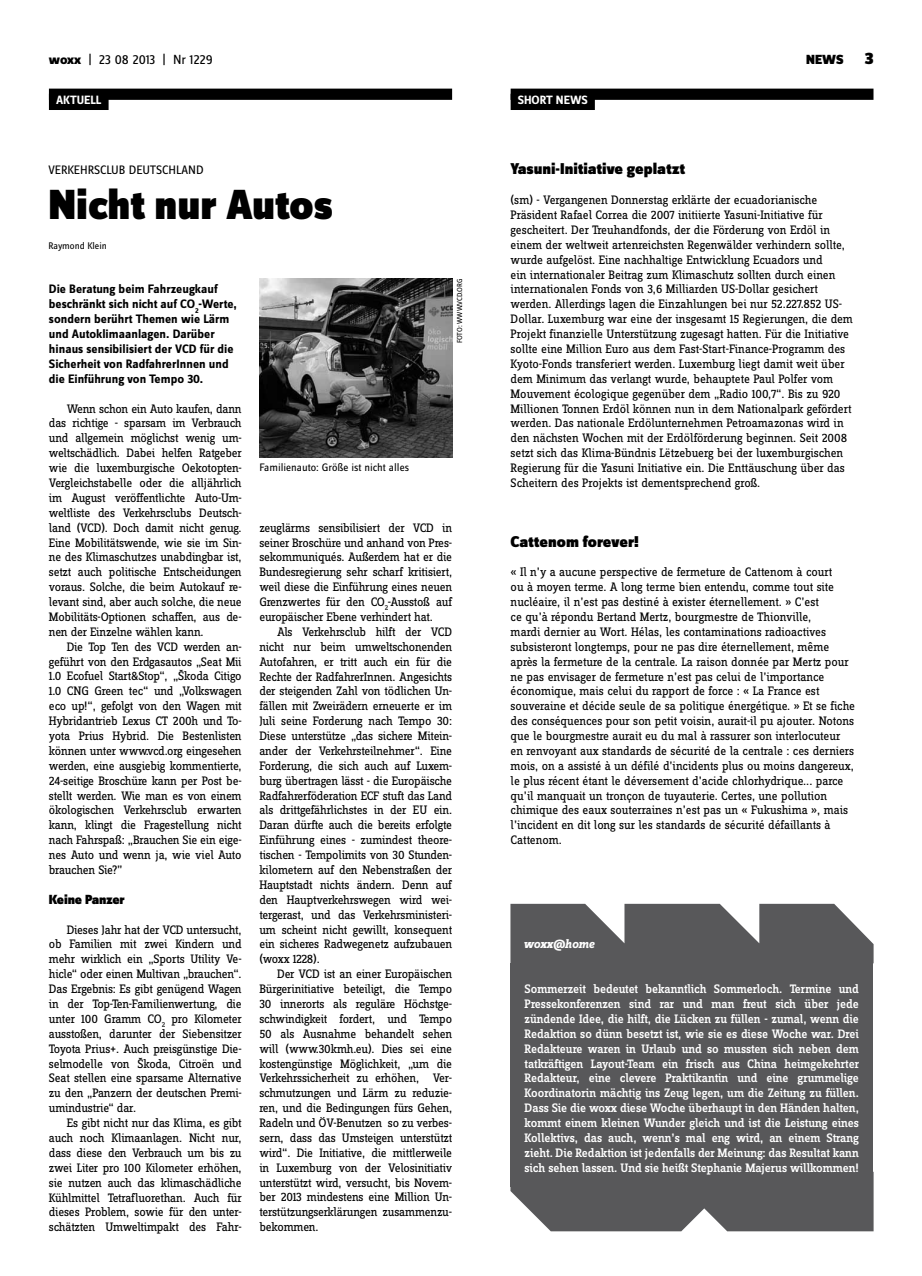
<style>
.page{position:relative;width:922px;height:1276px;background:#fff}
.page>*{position:absolute;margin:0;border:0;box-sizing:border-box;transform-origin:0 0}
.t1{font:900 43.75px "Zine Sans Dis";letter-spacing:-.005em;color:#000}
.t2{font:900 16.25px "Zine Sans Dis";color:#000}
.t3{font:13.75px "Zine Sans Dis";letter-spacing:-.01em;color:#000}
.t4{font:900 13.75px "Zine Sans Dis";letter-spacing:-.01em;color:#000}
.t5{font:12.75px/14.9px "Zine Slab Dis";letter-spacing:-.01em;color:#000;text-align:justify}
.t6{font:500 12.75px/14.9px "Zine Slab Dis";letter-spacing:-.005em;color:#fff;text-align:justify}
.t7{font:700 12.75px/14.9px "Zine Sans Dis";color:#000}
.t8{font:12.75px "Zine Sans Dis";color:#000}
.t9{font:italic 700 12.75px "Zine Slab Dis";letter-spacing:-.01em;color:#fff}
.t10{font:700 12.5px "Zine Sans Dis";color:#fff}
.t11{font:11.25px "Zine Sans Dis";color:#000}
.t12{font:10px "Zine Sans Dis";color:#000}
.t13{font:7.5px "Zine Sans Dis";letter-spacing:-.01em;color:#000}
.s1{font-weight:800}
.s2{font-size:17.5px}
</style>
<div class="page">
<div style="left:510px;top:89px;width:363px;height:11px;background:#000"></div>
<div style="left:510px;top:94px;width:84px;height:16px;background:#000"></div>
<div style="left:49px;top:89px;width:403px;height:11px;background:#000"></div>
<svg style="left:510px;top:904px;width:363px;height:59px;background:#6a6a6c"></svg>
<svg style="left:510px;top:1171px;width:363px;height:60px;background:#656567"></svg>
<div style="left:510px;top:963px;width:362px;height:223px;background:#58585a"></div>
<div style="left:49px;top:94px;width:60px;height:16px;background:#000"></div>
<img style="left:259px;top:279px;width:193px;height:178px">
<p class="t3" style="left:49px;top:53px;width:165px"><span class="s1">woxx</span> | 23 08 2013 | Nr 1229</p>
<p class="t4" style="left:806px;top:53px;width:69px">NEWS <span class="s2">3</span></p>
<p class="t10" style="left:56px;top:93px;width:47px">AKTUELL</p>
<p class="t8" style="left:49px;top:163px;width:156px">VERKEHRSCLUB DEUTSCHLAND</p>
<h1 class="t1" style="left:49px;top:181px;width:286px">Nicht nur Autos</h1>
<p class="t12" style="left:49px;top:240px;width:60px">Raymond Klein</p>
<p class="t7" style="left:49px;top:282px;width:189px">Die Beratung beim Fahrzeugkauf beschränkt sich nicht auf CO<sub>2</sub>-Werte, sondern berührt Themen wie Lärm und Autoklimaanlagen. Darüber hinaus sensibilisiert der VCD für die Sicherheit von RadfahrerInnen und die Einführung von Tempo 30.</p>
<p class="t5" style="left:49px;top:402px;width:194px;text-indent:18px">Wenn schon ein Auto kaufen, dann das richtige - sparsam im Verbrauch und allgemein möglichst wenig um&shy;weltschädlich. Dabei helfen Ratgeber wie die luxemburgische Oekotopten-Vergleichstabelle oder die alljährlich im August veröffentlichte Auto-Um&shy;weltliste des Verkehrsclubs Deutsch&shy;land (VCD). Doch damit nicht genug.<br>Eine Mobilitätswende, wie sie im Sin&shy;ne des Klimaschutzes unabdingbar ist, setzt auch politische Entscheidungen voraus. Solche, die beim Autokauf re&shy;levant sind, aber auch solche, die neue Mobilitäts-Optionen schaffen, aus de&shy;nen der Einzelne wählen kann.</p>
<p class="t5" style="left:49px;top:640px;width:194px;text-indent:18px">Die Top Ten des VCD werden an&shy;geführt von den Erdgasautos „Seat Mii 1.0 Ecofuel Start&amp;Stop“, „Škoda Citigo 1.0 CNG Green tec“ und „Volkswagen eco up!“, gefolgt von den Wagen mit Hybridantrieb Lexus CT 200h und To&shy;yota Prius Hybrid. Die Bestenlisten können unter www.vcd.org eingesehen werden, eine ausgiebig kommentierte, 24-seitige Broschüre kann per Post be&shy;stellt werden. Wie man es von einem ökologischen Verkehrsclub erwarten kann, klingt die Fragestellung nicht nach Fahrspaß: „Brauchen Sie ein eige&shy;nes Auto und wenn ja, wie viel Auto brauchen Sie?”</p>
<p class="t4" style="left:49px;top:892px;width:77px">Keine Panzer</p>
<p class="t5" style="left:49px;top:922px;width:194px;text-indent:18px">Dieses Jahr hat der VCD untersucht, ob Familien mit zwei Kindern und mehr wirklich ein „Sports Utility Ve&shy;hicle“ oder einen Multivan „brauchen“.<br>Das Ergebnis: Es gibt genügend Wagen in der Top-Ten-Familienwertung, die unter 100 Gramm CO<sub>2</sub> pro Kilometer ausstoßen, darunter der Siebensitzer Toyota Prius+. Auch preisgünstige Die&shy;selmodelle von Škoda, Citroën und Seat stellen eine sparsame Alternative zu den „Panzern der deutschen Premi&shy;umindustrie“ dar.</p>
<p class="t5" style="left:49px;top:1116px;width:194px;text-indent:18px">Es gibt nicht nur das Klima, es gibt auch noch Klimaanlagen. Nicht nur, dass diese den Verbrauch um bis zu zwei Liter pro 100 Kilometer erhöhen, sie nutzen auch das klimaschädliche Kühlmittel Tetrafluorethan. Auch für dieses Problem, sowie für den unter&shy;schätzten Umweltimpakt des Fahr-</p>
<p class="t11" style="left:259px;top:461px;width:151px">Familienauto: Größe ist nicht alles</p>
<p class="t13" style="left:455px;top:343px;width:66px;rotate:-90deg">Foto: WWW.VCD.ORG</p>
<p class="t5" style="left:259px;top:521px;width:194px">zeuglärms sensibilisiert der VCD in seiner Broschüre und anhand von Pres&shy;sekommuniqués. Außerdem hat er die Bundesregierung sehr scharf kritisiert, weil diese die Einführung eines neuen Grenzwertes für den CO<sub>2</sub>-Ausstoß auf europäischer Ebene verhindert hat.</p>
<p class="t5" style="left:259px;top:625px;width:194px;text-indent:18px">Als Verkehrsclub hilft der VCD nicht nur beim umweltschonenden Autofahren, er tritt auch ein für die Rechte der RadfahrerInnen. Angesichts der steigenden Zahl von tödlichen Un&shy;fällen mit Zweirädern erneuerte er im Juli seine Forderung nach Tempo 30:<br>Diese unterstütze „das sichere Mitein&shy;ander der Verkehrsteilnehmer“. Eine Forderung, die sich auch auf Luxem&shy;burg übertragen lässt - die Europäische Radfahrerföderation ECF stuft das Land als drittgefährlichstes in der EU ein.<br>Daran dürfte auch die bereits erfolgte Einführung eines - zumindest theore&shy;tischen - Tempolimits von 30 Stunden&shy;kilometern auf den Nebenstraßen der Hauptstadt nichts ändern. Denn auf den Hauptverkehrswegen wird wei&shy;tergerast, und das Verkehrsministeri&shy;um scheint nicht gewillt, konsequent ein sicheres Radwegenetz aufzubauen (woxx 1228).</p>
<p class="t5" style="left:259px;top:967px;width:194px;text-indent:18px">Der VCD ist an einer Europäischen Bürgerinitiative beteiligt, die Tempo 30 innerorts als reguläre Höchstge&shy;schwindigkeit fordert, und Tempo 50 als Ausnahme behandelt sehen will (www.30kmh.eu). Dies sei eine kostengünstige Möglichkeit, „um die Verkehrssicherheit zu erhöhen, Ver&shy;schmutzungen und Lärm zu reduzie&shy;ren, und die Bedingungen fürs Gehen, Radeln und ÖV-Benutzen so zu verbes&shy;sern, dass das Umsteigen unterstützt wird“. Die Initiative, die mittlerweile in Luxemburg von der Velosinitiativ unterstützt wird, versucht, bis Novem&shy;ber 2013 mindestens eine Million Un&shy;terstützungserklärungen zusammenzu&shy;bekommen.</p>
<p class="t10" style="left:517px;top:93px;width:71px">SHORT NEWS</p>
<p class="t2" style="left:510px;top:160px;width:176px">Yasuni-Initiative geplatzt</p>
<p class="t5" style="left:510px;top:193px;width:344px;text-align:left">(sm) - Vergangenen Donnerstag erklärte der ecuadorianische Präsident Rafael Correa die 2007 initiierte Yasuni-Initiative für gescheitert. Der Treuhandfonds, der die Förderung von Erdöl in einem der weltweit artenreichsten Regenwälder verhindern sollte, wurde aufgelöst. Eine nachhaltige Entwicklung Ecuadors und<br>ein internationaler Beitrag zum Klimaschutz sollten durch einen internationalen Fonds von 3,6 Milliarden US-Dollar gesichert werden. Allerdings lagen die Einzahlungen bei nur 52.227.852 US-Dollar. Luxemburg war eine der insgesamt 15 Regierungen, die dem Projekt finanzielle Unterstützung zugesagt hatten. Für die Initiative sollte eine Million Euro aus dem Fast-Start-Finance-Programm des Kyoto-Fonds transferiert werden. Luxemburg liegt damit weit über dem Minimum das verlangt wurde, behauptete Paul Polfer vom Mouvement écologique gegenüber dem „Radio 100,7“. Bis zu 920<br>Millionen Tonnen Erdöl können nun in dem Nationalpark gefördert werden. Das nationale Erdölunternehmen Petroamazonas wird in den nächsten Wochen mit der Erdölförderung beginnen. Seit 2008 setzt sich das Klima-Bündnis Lëtzebuerg bei der luxemburgischen Regierung für die Yasuni Initiative ein. Die Enttäuschung über das Scheitern des Projekts ist dementsprechend groß.</p>
<p class="t2" style="left:510px;top:532px;width:130px">Cattenom forever!</p>
<p class="t5" style="left:510px;top:565px;width:346px;text-align:left">« Il n’y a aucune perspective de fermeture de Cattenom à court<br>ou à moyen terme. A long terme bien entendu, comme tout site nucléaire, il n’est pas destiné à exister éternellement. » C’est<br>ce qu’à répondu Bertand Mertz, bourgmestre de Thionville,<br>mardi dernier au Wort. Hélas, les contaminations radioactives subsisteront longtemps, pour ne pas dire éternellement, même après la fermeture de la centrale. La raison donnée par Mertz pour ne pas envisager de fermeture n’est pas celui de l’importance économique, mais celui du rapport de force : « La France est souveraine et décide seule de sa politique énergétique. » Et se fiche des conséquences pour son petit voisin, aurait-il pu ajouter. Notons que le bourgmestre aurait eu du mal à rassurer son interlocuteur en renvoyant aux standards de sécurité de la centrale : ces derniers mois, on a assisté à un défilé d’incidents plus ou moins dangereux, le plus récent étant le déversement d’acide chlorhydrique... parce qu’il manquait un tronçon de tuyauterie. Certes, une pollution chimique des eaux souterraines n’est pas un « Fukushima », mais l’incident en dit long sur les standards de sécurité défaillants à Cattenom.</p>
<p class="t9" style="left:523px;top:937px;width:72px">woxx@home</p>
<p class="t6" style="left:524px;top:982px;width:336px">Sommerzeit bedeutet bekanntlich Sommerloch. Termine und Pressekonferenzen sind rar und man freut sich über jede zündende Idee, die hilft, die Lücken zu füllen - zumal, wenn die Redaktion so dünn besetzt ist, wie sie es diese Woche war. Drei Redakteure waren in Urlaub und so mussten sich neben dem tatkräftigen Layout-Team ein frisch aus China heimgekehrter Redakteur, eine clevere Praktikantin und eine grummelige Koordinatorin mächtig ins Zeug legen, um die Zeitung zu füllen.<br>Dass Sie die woxx diese Woche überhaupt in den Händen halten, kommt einem kleinen Wunder gleich und ist die Leistung eines Kollektivs, das auch, wenn’s mal eng wird, an einem Strang zieht. Die Redaktion ist jedenfalls der Meinung: das Resultat kann sich sehen lassen. Und sie heißt Stephanie Majerus willkommen!</p>
</div>
